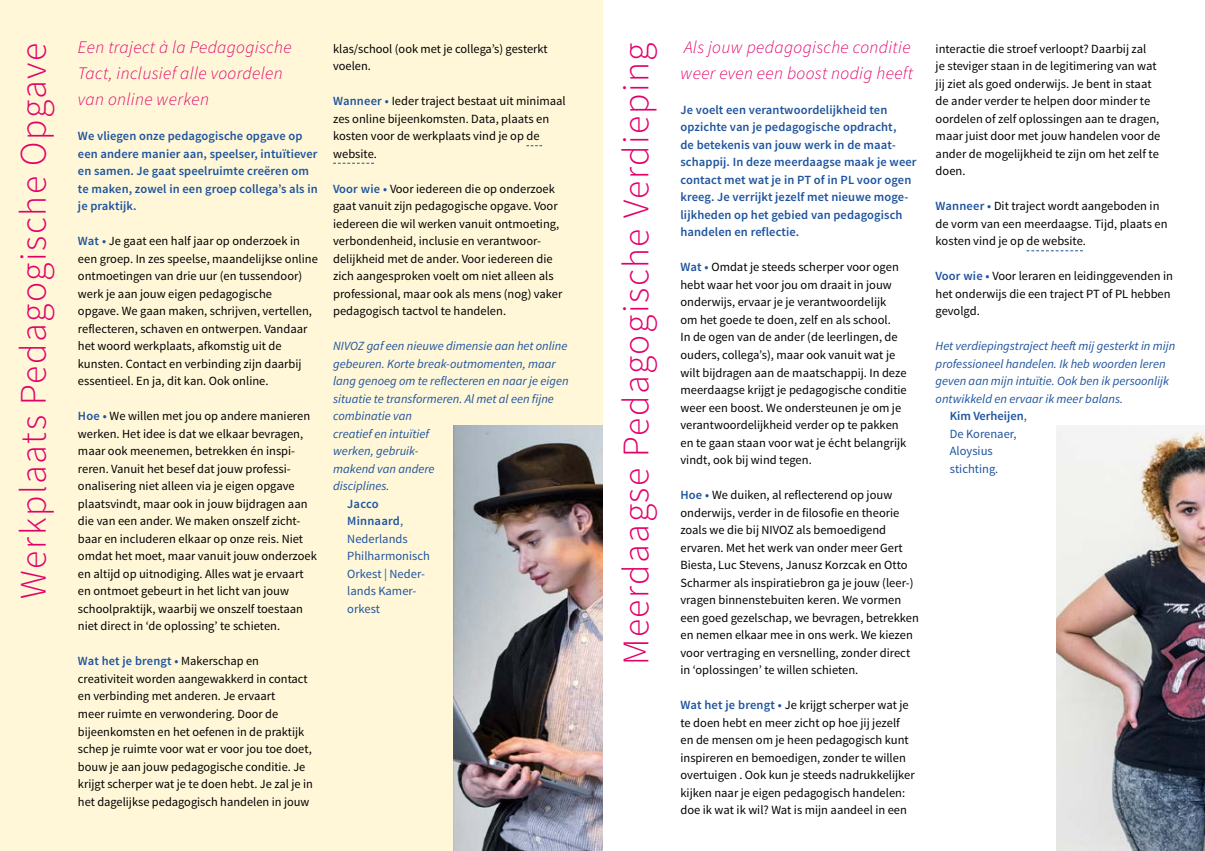
<style>
.page{position:relative;width:1205px;height:851px;background:#fff}
.page>*{position:absolute;margin:0;border:0;box-sizing:border-box;transform-origin:0 0}
.t1{font:300 37.5px "Source Sans Pro";letter-spacing:.04em;color:#e3006a}
.t2{font:italic 300 17.5px/26.2px "Source Sans Pro";letter-spacing:.02em;color:#e3006a}
.t3{font:12.5px/17.5px "Source Sans Pro";color:#000}
.t4{font:600 12.5px/17.5px "Source Sans Pro";letter-spacing:.01em;color:#1e549e}
.t5{font:italic 12.5px/17.5px "Source Sans Pro";color:#1e549e}
.t6{font:12.5px/17.5px "Source Sans Pro";color:#1e549e}
.s1{font-weight:600;color:#1e549e}
.s2{font-weight:600}
.s3{font-weight:400}
</style>
<div class="page">
<div style="left:0;top:0;width:602px;height:850px;background:#fff7d8"></div>
<svg style="left:1026px;top:250px;width:57px;height:1px"></svg>
<svg style="left:526px;top:145px;width:16px;height:1px"></svg>
<svg style="left:333px;top:163px;width:41px;height:1px"></svg>
<img style="left:454px;top:425px;width:148px;height:425px">
<img style="left:1056px;top:425px;width:149px;height:425px">
<h1 class="t1" style="left:11px;top:598px;width:557px;rotate:-90deg">Werkplaats Pedagogische Opgave</h1>
<h2 class="t2" style="left:680px;top:34px;width:234px">Als jouw pedagogische conditie weer even een boost nodig heeft</h2>
<h2 class="t2" style="left:78px;top:34px;width:215px">Een traject à la Pedagogische<br>Tact, inclusief alle voordelen van online werken</h2>
<p class="t4" style="left:78px;top:127px;width:241px">We vliegen onze pedagogische opgave op een andere manier aan, speelser, intuïtiever en samen. Je gaat speelruimte creëren om te maken, zowel in een groep collega’s als in je praktijk.</p>
<p class="t3" style="left:78px;top:232px;width:241px"><span class="s1">Wat •</span> Je gaat een half jaar op onderzoek in een groep. In zes speelse, maandelijkse online ontmoetingen van drie uur (en tussendoor) werk je aan jouw eigen pedagogische<br>opgave. We gaan maken, schrijven, vertellen, reflecteren, schaven en ontwerpen. Vandaar het woord werkplaats, afkomstig uit de kunsten. Contact en verbinding zijn daarbij essentieel. En ja, dit kan. Ook online.</p>
<p class="t3" style="left:78px;top:407px;width:240px"><span class="s1">Hoe •</span> We willen met jou op andere manieren werken. Het idee is dat we elkaar bevragen, maar ook meenemen, betrekken én inspi&shy;reren. Vanuit het besef dat jouw professi&shy;onalisering niet alleen via je eigen opgave plaatsvindt, maar ook in jouw bijdragen aan die van een ander. We maken onszelf zicht&shy;baar en includeren elkaar op onze reis. Niet omdat het moet, maar vanuit jouw onderzoek en altijd op uitnodiging. Alles wat je ervaart en ontmoet gebeurt in het licht van jouw schoolpraktijk, waarbij we onszelf toestaan niet direct in ‘de oplossing’ te schieten.</p>
<p class="t3" style="left:78px;top:652px;width:236px"><span class="s1">Wat het je brengt •</span> Makerschap en creativiteit worden aangewakkerd in contact en verbinding met anderen. Je ervaart<br>meer ruimte en verwondering. Door de bijeenkomsten en het oefenen in de praktijk schep je ruimte voor wat er voor jou toe doet, bouw je aan jouw pedagogische conditie. Je krijgt scherper wat je te doen hebt. Je zal je in het dagelijkse pedagogisch handelen in jouw</p>
<h1 class="t1" style="left:613px;top:665px;width:624px;rotate:-90deg">Meerdaagse Pedagogische Verdieping</h1>
<p class="t3" style="left:333px;top:40px;width:216px">klas/school (ook met je collega’s) gesterkt voelen.</p>
<p class="t3" style="left:333px;top:92px;width:234px"><span class="s1">Wanneer •</span> Ieder traject bestaat uit minimaal zes online bijeenkomsten. Data, plaats en kosten voor de werkplaats vind je op de website.</p>
<p class="t3" style="left:333px;top:180px;width:231px"><span class="s1">Voor wie •</span> Voor iedereen die op onderzoek gaat vanuit zijn pedagogische opgave. Voor iedereen die wil werken vanuit ontmoeting, verbondenheid, inclusie en verantwoor&shy;delijkheid met de ander. Voor iedereen die zich aangesproken voelt om niet alleen als professional, maar ook als mens (nog) vaker pedagogisch tactvol te handelen.</p>
<p class="t5" style="left:333px;top:337px;width:237px">NIVOZ gaf een nieuwe dimensie aan het online gebeuren. Korte break-outmomenten, maar lang genoeg om te reflecteren en naar je eigen situatie te transformeren. Al met al een fijne combinatie van<br>creatief en intuïtief<br>werken, gebruik-<br>makend van andere<br>disciplines.</p>
<p class="t6" style="left:347px;top:495px;width:84px"><span class="s2">Jacco<br>Minnaard</span>,<br>Nederlands<br>Philharmonisch<br>Orkest | Neder&shy;lands Kamer&shy;orkest</p>
<p class="t4" style="left:680px;top:101px;width:238px">Je voelt een verantwoordelijkheid ten opzichte van je pedagogische opdracht,<br>de betekenis van jouw werk in de maat&shy;schappij. In deze meerdaagse maak je weer contact met wat je in PT of in PL voor ogen kreeg. Je verrijkt jezelf met nieuwe moge&shy;lijkheden op het gebied van pedagogisch handelen en reflectie.</p>
<p class="t3" style="left:680px;top:259px;width:228px"><span class="s1">Wat •</span> Omdat je steeds scherper voor ogen hebt waar het voor jou om draait in jouw onderwijs, ervaar je je verantwoordelijk<br>om het goede te doen, zelf en als school.<br>In de ogen van de ander (de leerlingen, de ouders, collega’s), maar ook vanuit wat je wilt bijdragen aan de maatschappij. In deze meerdaagse krijgt je pedagogische conditie weer een boost. We ondersteunen je om je verantwoordelijkheid verder op te pakken en te gaan staan voor wat je écht belangrijk vindt, ook bij wind tegen.</p>
<p class="t3" style="left:680px;top:486px;width:240px"><span class="s1">Hoe •</span> We duiken, al reflecterend op jouw onderwijs, verder in de filosofie en theorie zoals we die bij NIVOZ als bemoedigend ervaren. Met het werk van onder meer Gert Biesta, Luc Stevens, Janusz Korzcak en Otto Scharmer als inspiratiebron ga je jouw (leer-) vragen binnenstebuiten keren. We vormen een goed gezelschap, we bevragen, betrekken en nemen elkaar mee in ons werk. We kiezen voor vertraging en versnelling, zonder direct in ‘oplossingen’ te willen schieten.</p>
<p class="t3" style="left:680px;top:696px;width:236px"><span class="s1">Wat het je brengt •</span> Je krijgt scherper wat je te doen hebt en meer zicht op hoe jij jezelf en de mensen om je heen pedagogisch kunt inspireren en bemoedigen, zonder te willen overtuigen . Ook kun je steeds nadrukkelijker kijken naar je eigen pedagogisch handelen: doe ik wat ik wil? Wat is mijn aandeel in een</p>
<p class="t3" style="left:935px;top:40px;width:226px">interactie die stroef verloopt? Daarbij zal<br>je steviger staan in de legitimering van wat jij ziet als goed onderwijs. Je bent in staat de ander verder te helpen door minder te oordelen of zelf oplossingen aan te dragen, maar juist door met jouw handelen voor de ander de mogelijkheid te zijn om het zelf te doen.</p>
<p class="t3" style="left:935px;top:197px;width:233px"><span class="s1">Wanneer •</span> Dit traject wordt aangeboden in de vorm van een meerdaagse. Tijd, plaats en kosten vind je op de website.</p>
<p class="t3" style="left:935px;top:267px;width:239px"><span class="s1">Voor wie •</span> Voor leraren en leidinggevenden in het onderwijs die een traject PT of PL hebben gevolgd.</p>
<p class="t5" style="left:935px;top:337px;width:241px">Het verdiepingstraject heeft mij gesterkt in mijn</p>
<p class="t5" style="left:935px;top:355px;width:232px">professioneel handelen. Ik heb woorden leren</p>
<p class="t5" style="left:935px;top:372px;width:235px">geven aan mijn intuïtie. Ook ben ik persoonlijk</p>
<p class="t5" style="left:935px;top:390px;width:189px">ontwikkeld en ervaar ik meer balans.</p>
<p class="t4" style="left:950px;top:407px;width:78px">Kim Verheijen<span class="s3">,</span></p>
<p class="t6" style="left:950px;top:425px;width:68px">De Korenaer,</p>
<p class="t6" style="left:950px;top:442px;width:44px">Aloysius</p>
<p class="t6" style="left:950px;top:460px;width:50px">stichting.</p>
</div>
